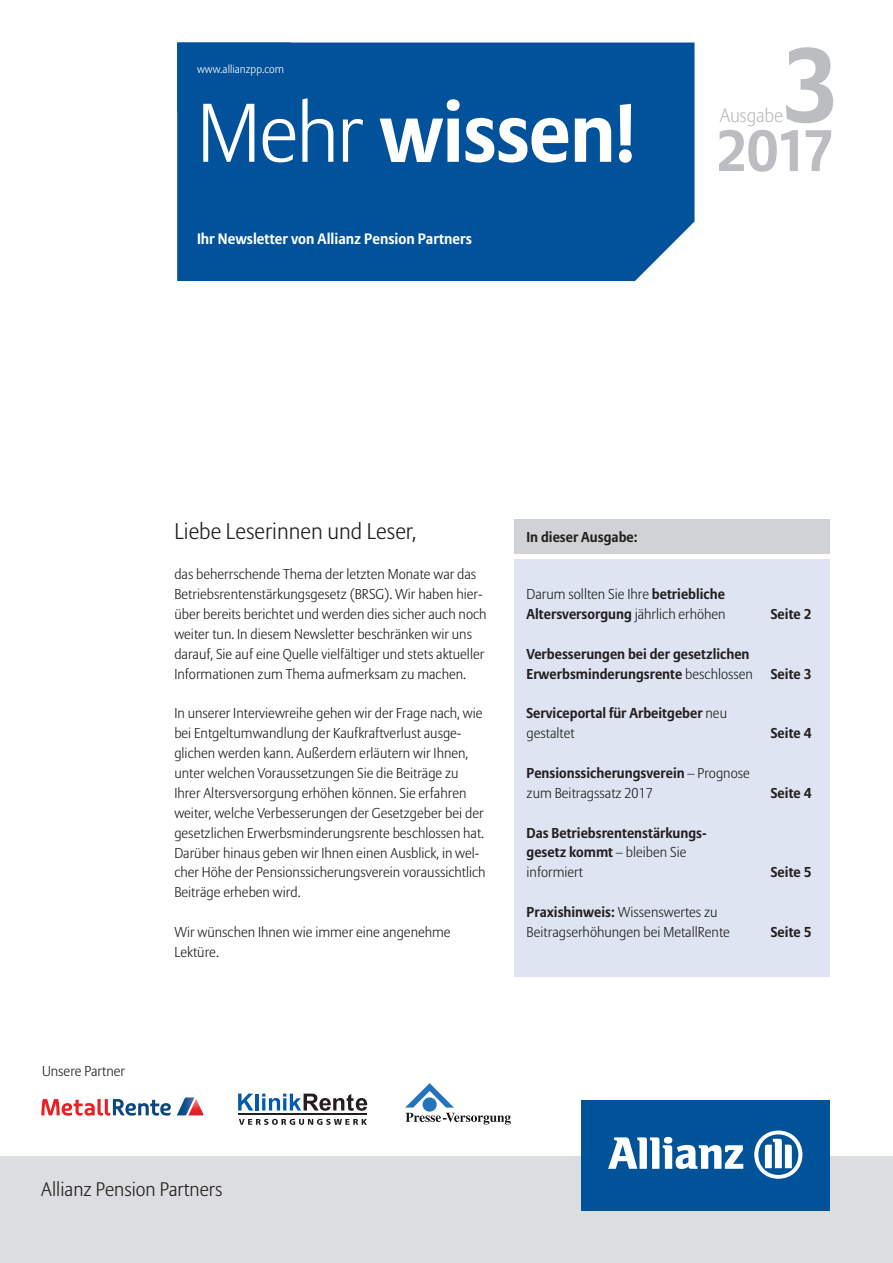
<style>
.page{position:relative;width:893px;height:1263px;background:#fff}
.page>*{position:absolute;margin:0;border:0;box-sizing:border-box;transform-origin:0 0}
.t1{font:700 105px "Allianz Sans";color:#bcbdc0}
.t2{font:700 82.5px "Allianz Sans";letter-spacing:-.015em;color:#fff}
.t3{font:700 58.05px "Allianz Sans";color:#bcbdc0}
.t4{font:300 22.5px "Allianz Sans";color:#231f20}
.t5{font:300 19.5px "Allianz Sans";color:#231f20}
.t6{font:300 19.05px "Allianz Sans";letter-spacing:-.015em;color:#bcbdc0}
.t7{font:700 15px "Allianz Sans";color:#fff}
.t8{font:300 14.25px/20px "Allianz Sans";color:#231f20}
.t9{font:700 14.25px/20px "Allianz Sans";color:#231f20}
.t10{font:700 14.25px "Allianz Sans";letter-spacing:.01em;color:#fff}
.t11{font:300 11.25px "Allianz Sans";color:#fff}
.s1{font-weight:300}
.s2{font-weight:700}
</style>
<div class="page">
<div style="left:0;top:1157px;width:893px;height:106px;background:#dcdddf"></div>
<div style="left:514px;top:520px;width:315px;height:34px;background:#d1d2d4"></div>
<div style="left:514px;top:559px;width:315px;height:418px;background:#dee4f1"></div>
<div style="left:581px;top:1100px;width:248px;height:111px;background:#015399"></div>
<svg style="left:608px;top:1137px;width:135px;height:32px"></svg>
<svg style="left:754px;top:1130px;width:48px;height:49px"></svg>
<div style="left:177px;top:43px;width:517px;height:238px;background:#01529a"></div>
<svg style="left:177px;top:1097px;width:27px;height:18px"></svg>
<svg style="left:41px;top:1099px;width:130px;height:17px"></svg>
<svg style="left:238px;top:1093px;width:15px;height:17px"></svg>
<hr style="left:255px;top:1093px;width:4px;height:17px;background:#015aaa">
<svg style="left:262px;top:1093px;width:105px;height:18px"></svg>
<hr style="left:238px;top:1113px;width:129px;height:1px;background:#231f20">
<svg style="left:239px;top:1119px;width:128px;height:6px"></svg>
<svg style="left:405px;top:1083px;width:106px;height:41px"></svg>
<p class="t11" style="left:197px;top:62px;width:89px">www.allianzpp.com</p>
<h2 class="t2" style="left:197px;top:80px;width:442px"><span class="s1">Mehr</span> wissen!</h2>
<p class="t10" style="left:186px;top:68px;width:56px">03/2017</p>
<p class="t7" style="left:197px;top:229px;width:276px">Ihr Newsletter von Allianz Pension Partners</p>
<h1 class="t1" style="left:781px;top:18px;width:60px">3</h1>
<h3 class="t3" style="left:716px;top:114px;width:120px">2017</h3>
<h3 class="t6" style="left:720px;top:104px;width:65px">Ausgabe</h3>
<h3 class="t4" style="left:174px;top:518px;width:244px">Liebe Leserinnen und Leser,</h3>
<p class="t8" style="left:174px;top:564px;width:314px">das beherrschende Thema der letzten Monate war das Betriebsrentenstärkungsgesetz (BRSG). Wir haben hier&shy;über bereits berichtet und werden dies sicher auch noch weiter tun. In diesem Newsletter beschränken wir uns darauf, Sie auf eine Quelle vielfältiger und stets aktueller Informationen zum Thema aufmerksam zu machen.</p>
<p class="t8" style="left:174px;top:703px;width:313px">In unserer Interviewreihe gehen wir der Frage nach, wie bei Entgeltumwandlung der Kaufkraftverlust ausge&shy;glichen werden kann. Außerdem erläutern wir Ihnen, unter welchen Voraussetzungen Sie die Beiträge zu Ihrer Altersversorgung erhöhen können. Sie erfahren weiter, welche Verbesserungen der Gesetzgeber bei der gesetzlichen Erwerbsminderungsrente beschlossen hat.<br>Darüber hinaus geben wir Ihnen einen Ausblick, in wel&shy;cher Höhe der Pensionssicherungsverein voraussichtlich Beiträge erheben wird.</p>
<p class="t8" style="left:174px;top:922px;width:278px">Wir wünschen Ihnen wie immer eine angenehme<br>Lektüre.</p>
<p class="t9" style="left:527px;top:527px;width:113px">In dieser Ausgabe:</p>
<p class="t8" style="left:527px;top:584px;width:201px">Darum sollten Sie Ihre <span class="s2">betriebliche<br>Altersversorgung</span> jährlich erhöhen</p>
<p class="t9" style="left:527px;top:644px;width:228px">Verbesserungen bei der gesetzlichen<br>Erwerbsminderungsrente <span class="s1">beschlossen</span></p>
<p class="t9" style="left:527px;top:704px;width:202px">Serviceportal für Arbeitgeber <span class="s1">neu gestaltet</span></p>
<p class="t8" style="left:527px;top:763px;width:225px"><span class="s2">Pensionssicherungsverein</span> – Prognose zum Beitragssatz 2017</p>
<p class="t9" style="left:527px;top:823px;width:182px">Das Betriebsrentenstärkungs&shy;gesetz kommt <span class="s1">– bleiben Sie informiert</span></p>
<p class="t8" style="left:527px;top:902px;width:205px"><span class="s2">Praxishinweis:</span> Wissenswertes zu<br>Beitragserhöhungen bei MetallRente</p>
<p class="t9" style="left:771px;top:604px;width:42px">Seite 2</p>
<p class="t9" style="left:771px;top:664px;width:42px">Seite 3</p>
<p class="t9" style="left:771px;top:724px;width:42px">Seite 4</p>
<p class="t9" style="left:771px;top:783px;width:42px">Seite 4</p>
<p class="t9" style="left:771px;top:863px;width:42px">Seite 5</p>
<p class="t9" style="left:771px;top:922px;width:42px">Seite 5</p>
<p class="t8" style="left:42px;top:1061px;width:85px">Unsere Partner</p>
<h3 class="t5" style="left:41px;top:1177px;width:183px">Allianz Pension Partners</h3>
</div>
